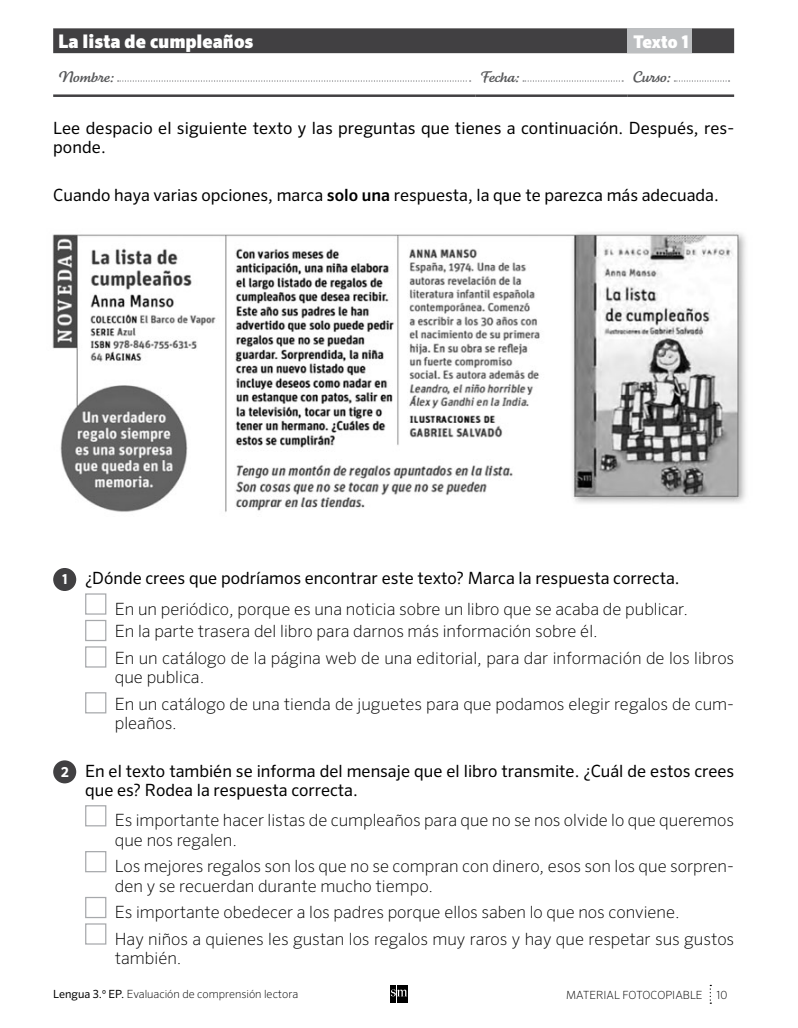
<style>
.page{position:relative;width:798px;height:1028px;background:#fff}
.page>*{position:absolute;margin:0;border:0;box-sizing:border-box;transform-origin:0 0}
.t1{font:900 18.75px "Sero Pro";color:#fff}
.t2{font:900 17.5px "Sero Pro";letter-spacing:-.01em;color:#fff}
.t3{font:200 16.88px/26.5px "Sero Pro";color:#000}
.t4{font:16.88px/19.4px "Sero Pro";color:#000}
.t5{font:15px "Tartine Script Pro";color:#58595b}
.t6{font:200 11.25px "Sero Pro";color:#000}
.s1{font-weight:500}
.s2{font-weight:700;font-size:13.75px;color:#fff}
.s3{font-weight:200}
.s4{font-weight:400}
</style>
<div class="page">
<div style="left:53px;top:28px;width:680px;height:25px;background:#414042"></div>
<hr style="left:53px;top:94px;width:422px;height:3px;background:#414042">
<hr style="left:475px;top:94px;width:152px;height:3px;background:#414042">
<hr style="left:627px;top:94px;width:106px;height:3px;background:#414042">
<svg style="left:118px;top:80px;width:352px;height:2px"></svg>
<svg style="left:523px;top:80px;width:100px;height:2px"></svg>
<svg style="left:674px;top:80px;width:55px;height:2px"></svg>
<div style="left:627px;top:28px;width:65px;height:25px;background:#bcbec0"></div>
<div style="left:396px;top:985px;width:11px;height:18px;background:#000"></div>
<div style="left:390px;top:985px;width:6px;height:18px;background:#000"></div>
<svg style="left:391px;top:989px;width:16px;height:7px"></svg>
<svg style="left:709px;top:984px;width:2px;height:19px"></svg>
<div style="left:53px;top:568px;width:23px;height:23px;background:#414042;border-radius:50%"></div>
<div style="left:85px;top:593px;width:21px;height:21px;border:1px solid #a7a9ac"></div>
<div style="left:85px;top:620px;width:21px;height:21px;border:1px solid #a7a9ac"></div>
<div style="left:85px;top:646px;width:21px;height:21px;border:1px solid #a7a9ac"></div>
<div style="left:85px;top:692px;width:21px;height:21px;border:1px solid #a7a9ac"></div>
<div style="left:53px;top:760px;width:23px;height:23px;background:#414042;border-radius:50%"></div>
<div style="left:85px;top:805px;width:21px;height:21px;border:1px solid #a7a9ac"></div>
<div style="left:85px;top:851px;width:21px;height:21px;border:1px solid #a7a9ac"></div>
<div style="left:85px;top:897px;width:21px;height:21px;border:1px solid #a7a9ac"></div>
<div style="left:85px;top:923px;width:21px;height:21px;border:1px solid #a7a9ac"></div>
<img style="left:52px;top:232px;width:694px;height:280px">
<p class="t1" style="left:58px;top:30px;width:197px">La lista de cumpleaños</p>
<p class="t5" style="left:58px;top:68px;width:57px">Nombre:</p>
<p class="t5" style="left:480px;top:68px;width:40px">Fecha:</p>
<p class="t5" style="left:632px;top:68px;width:39px">Curso:</p>
<p class="t2" style="left:633px;top:30px;width:57px">Texto 1</p>
<p class="t4" style="left:53px;top:118px;width:682px">Lee despacio el siguiente texto y las preguntas que tienes a continuación. Después, res&shy;ponde.</p>
<p class="t4" style="left:53px;top:185px;width:667px">Cuando haya varias opciones, marca <span class="s1">solo una</span> respuesta, la que te parezca más adecuada.</p>
<p class="t4" style="left:115px;top:563px;width:574px;line-height:30.2px;text-indent:-53px"><span class="s2">1</span> ¿Dónde crees que podríamos encontrar este texto? Marca la respuesta correcta.<br><span class="s3">En un periódico, porque es una noticia sobre un libro que se acaba de publicar.</span></p>
<p class="t3" style="left:115px;top:618px;width:620px">En la parte trasera del libro para darnos más información sobre él.<br>En un catálogo de la página web de una editorial, para dar información de los libros</p>
<p class="t3" style="left:115px;top:664px;width:620px">que publica.<br>En un catálogo de una tienda de juguetes para que podamos elegir regalos de cum-</p>
<p class="t3" style="left:115px;top:709px;width:63px">pleaños.</p>
<p class="t4" style="left:85px;top:761px;width:650px;text-indent:-24px"><span class="s2">2</span> En el texto también se informa del mensaje que el libro transmite. ¿Cuál de estos crees que es? Rodea la respuesta correcta.</p>
<p class="t3" style="left:115px;top:810px;width:620px;line-height:19.4px">Es importante hacer listas de cumpleaños para que no se nos olvide lo que queremos que nos regalen.</p>
<p class="t3" style="left:115px;top:856px;width:620px;line-height:19.4px">Los mejores regalos son los que no se compran con dinero, esos son los que sorpren&shy;den y se recuerdan durante mucho tiempo.</p>
<p class="t3" style="left:115px;top:898px;width:620px">Es importante obedecer a los padres porque ellos saben lo que nos conviene.<br>Hay niños a quienes les gustan los regalos muy raros y hay que respetar sus gustos</p>
<p class="t3" style="left:115px;top:944px;width:68px">también.</p>
<p class="t6" style="left:53px;top:987px;width:246px"><span class="s4">Lengua 3.º EP.</span> Evaluación de comprensión lectora</p>
<p class="t6" style="left:566px;top:988px;width:162px">MATERIAL FOTOCOPIABLE 10</p>
</div>
